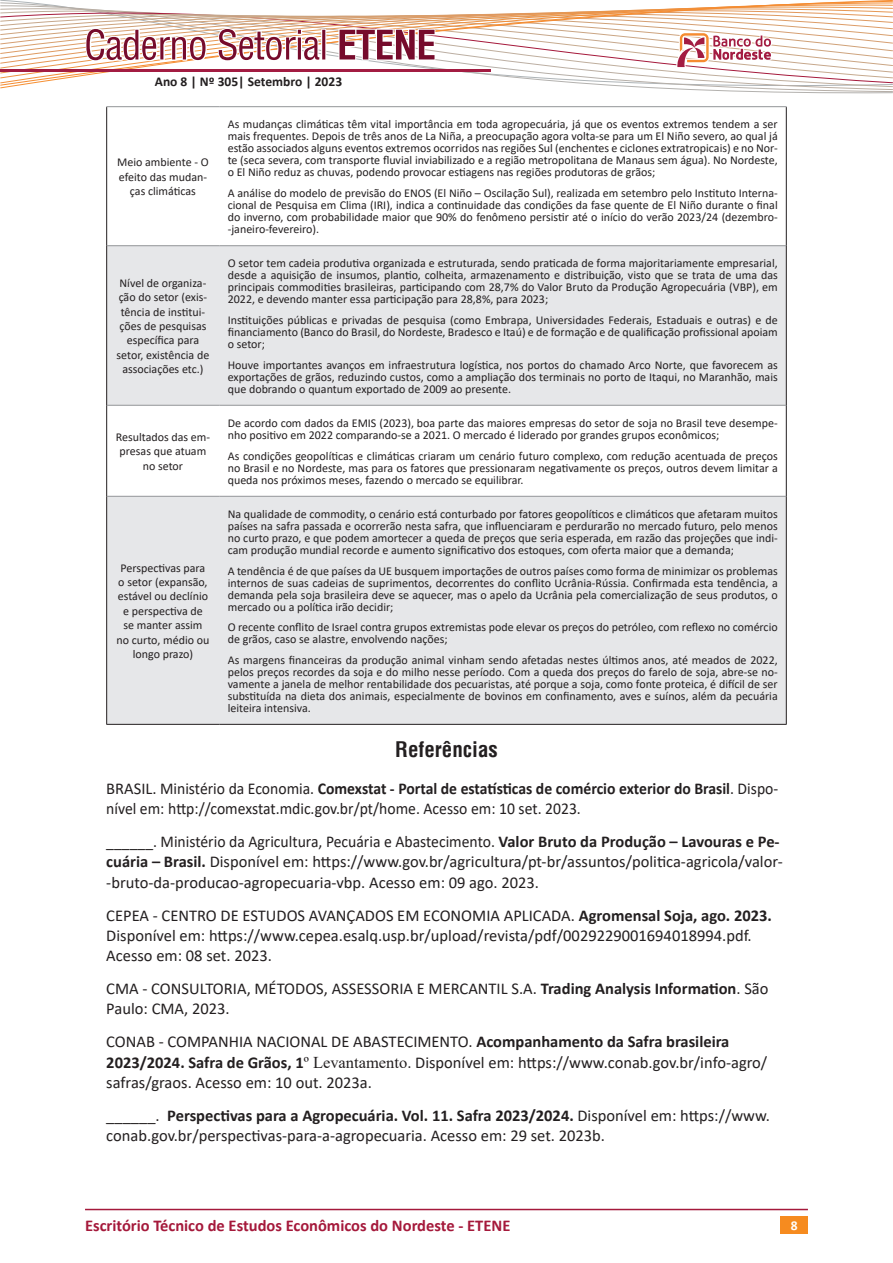
<style>
.page{position:relative;width:893px;height:1263px;background:#fff}
.page>*{position:absolute;margin:0;border:0;box-sizing:border-box;transform-origin:0 0}
.CS_Titulo_2{font:700 condensed 21px "Helvetica";color:#231f20}
.CS_Referencias{font:16.5px/20.2px "Calibri";color:#231f20}
.CS_Referencias-2{font:16.5px/20.2px "Calibri";color:#231f20;scale:.95 1}
.t1{font:700 16.5px "Calibri";color:#a5193b}
.t2{font:700 13.5px "Calibri";color:#231f20}
.t3{font:700 13.5px "Calibri";color:#fff}
.CS_Corpo_normal{font:12px/12px "Calibri";color:#231f20;text-align:justify}
.s1{font-weight:700}
.s2{font-family:"Times New Roman"}
</style>
<div class="page">
<div style="left:781px;top:1216px;width:27px;height:17px;background:#f68b1f"></div>
<hr style="left:85px;top:1209px;width:723px;height:1px;background:#a5193b">
<svg style="left:0;top:0;width:893px;height:94px"></svg>
<hr style="left:0;top:70px;width:490px;height:2px;background:#a31c42">
<svg style="left:107px;top:246px;width:679px;height:478px;fill:#e6e7e9"></svg>
<hr style="left:106px;top:107px;width:1px;height:139px;background:#231f20">
<hr style="left:786px;top:107px;width:1px;height:139px;background:#231f20">
<hr style="left:106px;top:246px;width:1px;height:159px;background:#231f20">
<hr style="left:786px;top:246px;width:1px;height:159px;background:#231f20">
<hr style="left:106px;top:405px;width:1px;height:91px;background:#231f20">
<hr style="left:786px;top:405px;width:1px;height:91px;background:#231f20">
<hr style="left:106px;top:496px;width:1px;height:228px;background:#231f20">
<hr style="left:786px;top:496px;width:1px;height:228px;background:#231f20">
<hr style="left:106px;top:724px;width:113px;height:1px;background:#231f20">
<hr style="left:219px;top:724px;width:568px;height:1px;background:#231f20">
<hr style="left:106px;top:106px;width:113px;height:1px;background:#939598">
<hr style="left:219px;top:106px;width:568px;height:1px;background:#939598">
<hr style="left:107px;top:245px;width:112px;height:1px;background:#939598">
<hr style="left:219px;top:245px;width:567px;height:1px;background:#939598">
<hr style="left:107px;top:405px;width:112px;height:1px;background:#939598">
<hr style="left:219px;top:405px;width:567px;height:1px;background:#939598">
<hr style="left:107px;top:496px;width:112px;height:1px;background:#939598">
<hr style="left:219px;top:496px;width:567px;height:1px;background:#939598">
<p class="t2" style="left:155px;top:72px;width:189px">Ano 8 | Nº 305| Setembro | 2023</p>
<p class="CS_Corpo_normal" style="left:117px;top:155px;width:93px;line-height:14.4px;text-align:center">Meio ambiente - O efeito das mudan&shy;ças climáticas</p>
<p class="CS_Corpo_normal" style="left:117px;top:275px;width:94px;line-height:14.4px;text-align:center">Nível de organiza&shy;ção do setor (exis&shy;tência de institui&shy;ções de pesquisas específica para setor, existência de associações etc.)</p>
<p class="CS_Corpo_normal" style="left:116px;top:429px;width:96px;line-height:14.4px;text-align:center">Resultados das em&shy;presas que atuam no setor</p>
<p class="CS_Corpo_normal" style="left:228px;top:118px;width:552px">As mudanças climáticas têm vital importância em toda agropecuária, já que os eventos extremos tendem a ser mais frequentes. Depois de três anos de La Niña, a preocupação agora volta-se para um El Niño severo, ao qual já estão associados alguns eventos extremos ocorridos nas regiões Sul (enchentes e ciclones extratropicais) e no Nor&shy;te (seca severa, com transporte fluvial inviabilizado e a região metropolitana de Manaus sem água). No Nordeste, o El Niño reduz as chuvas, podendo provocar estiagens nas regiões produtoras de grãos;</p>
<p class="CS_Corpo_normal" style="left:228px;top:187px;width:552px">A análise do modelo de previsão do ENOS (El Niño – Oscilação Sul), realizada em setembro pelo Instituto Interna&shy;cional de Pesquisa em Clima (IRI), indica a continuidade das condições da fase quente de El Niño durante o final do inverno, com probabilidade maior que 90% do fenômeno persistir até o início do verão 2023/24 (dezembro--janeiro-fevereiro).</p>
<p class="CS_Corpo_normal" style="left:228px;top:257px;width:552px">O setor tem cadeia produtiva organizada e estruturada, sendo praticada de forma majoritariamente empresarial, desde a aquisição de insumos, plantio, colheita, armazenamento e distribuição, visto que se trata de uma das principais commodities brasileiras, participando com 28,7% do Valor Bruto da Produção Agropecuária (VBP), em 2022, e devendo manter essa participação para 28,8%, para 2023;</p>
<p class="CS_Corpo_normal" style="left:228px;top:314px;width:552px">Instituições públicas e privadas de pesquisa (como Embrapa, Universidades Federais, Estaduais e outras) e de financiamento (Banco do Brasil, do Nordeste, Bradesco e Itaú) e de formação e de qualificação profissional apoiam o setor;</p>
<p class="CS_Corpo_normal" style="left:228px;top:358px;width:552px">Houve importantes avanços em infraestrutura logística, nos portos do chamado Arco Norte, que favorecem as exportações de grãos, reduzindo custos, como a ampliação dos terminais no porto de Itaqui, no Maranhão, mais que dobrando o quantum exportado de 2009 ao presente.</p>
<p class="CS_Corpo_normal" style="left:228px;top:417px;width:552px">De acordo com dados da EMIS (2023), boa parte das maiores empresas do setor de soja no Brasil teve desempe&shy;nho positivo em 2022 comparando-se a 2021. O mercado é liderado por grandes grupos econômicos;</p>
<p class="CS_Corpo_normal" style="left:228px;top:449px;width:552px">As condições geopolíticas e climáticas criaram um cenário futuro complexo, com redução acentuada de preços no Brasil e no Nordeste, mas para os fatores que pressionaram negativamente os preços, outros devem limitar a queda nos próximos meses, fazendo o mercado se equilibrar.</p>
<p class="CS_Corpo_normal" style="left:228px;top:508px;width:552px">Na qualidade de commodity, o cenário está conturbado por fatores geopolíticos e climáticos que afetaram muitos países na safra passada e ocorrerão nesta safra, que influenciaram e perdurarão no mercado futuro, pelo menos no curto prazo, e que podem amortecer a queda de preços que seria esperada, em razão das projeções que indi&shy;cam produção mundial recorde e aumento significativo dos estoques, com oferta maior que a demanda;</p>
<p class="CS_Corpo_normal" style="left:228px;top:564px;width:551px">A tendência é de que países da UE busquem importações de outros países como forma de minimizar os problemas internos de suas cadeias de suprimentos, decorrentes do conflito Ucrânia-Rússia. Confirmada esta tendência, a demanda pela soja brasileira deve se aquecer, mas o apelo da Ucrânia pela comercialização de seus produtos, o mercado ou a política irão decidir;</p>
<p class="CS_Corpo_normal" style="left:228px;top:621px;width:551px">O recente conflito de Israel contra grupos extremistas pode elevar os preços do petróleo, com reflexo no comércio de grãos, caso se alastre, envolvendo nações;</p>
<p class="CS_Corpo_normal" style="left:228px;top:653px;width:552px">As margens financeiras da produção animal vinham sendo afetadas nestes últimos anos, até meados de 2022, pelos preços recordes da soja e do milho nesse período. Com a queda dos preços do farelo de soja, abre-se no&shy;vamente a janela de melhor rentabilidade dos pecuaristas, até porque a soja, como fonte proteica, é difícil de ser substituída na dieta dos animais, especialmente de bovinos em confinamento, aves e suínos, além da pecuária leiteira intensiva.</p>
<p class="CS_Titulo_2" style="left:395px;top:736px;width:104px">Referências</p>
<p class="CS_Referencias" style="left:106px;top:778px;width:673px">BRASIL. Ministério da Economia. <span class="s1">Comexstat - Portal de estatísticas de comércio exterior do Brasil</span>. Dispo&shy;nível em: http://comexstat.mdic.gov.br/pt/home. Acesso em: 10 set. 2023.</p>
<p class="CS_Referencias-2" style="left:106px;top:831px;width:714px">______. Ministério da Agricultura, Pecuária e Abastecimento. <span class="s1">Valor Bruto da Produção – Lavouras e Pe&shy;cuária – Brasil.</span> Disponível em: https://www.gov.br/agricultura/pt-br/assuntos/politica-agricola/valor--bruto-da-producao-agropecuaria-vbp. Acesso em: 09 ago. 2023.</p>
<p class="CS_Referencias" style="left:106px;top:905px;width:667px">CEPEA - CENTRO DE ESTUDOS AVANÇADOS EM ECONOMIA APLICADA. <span class="s1">Agromensal Soja, ago. 2023.<br></span>Disponível em: https://www.cepea.esalq.usp.br/upload/revista/pdf/0029229001694018994.pdf.<br>Acesso em: 08 set. 2023.</p>
<p class="CS_Referencias" style="left:106px;top:978px;width:664px">CMA - CONSULTORIA, MÉTODOS, ASSESSORIA E MERCANTIL S.A. <span class="s1">Trading Analysis Information</span>. São<br>Paulo: CMA, 2023.</p>
<p class="CS_Referencias" style="left:106px;top:1031px;width:662px">CONAB - COMPANHIA NACIONAL DE ABASTECIMENTO. <span class="s1">Acompanhamento da Safra brasileira<br>2023/2024. Safra de Grãos, 1</span><span class="s2">º Levantamento.</span> Disponível em: https://www.conab.gov.br/info-agro/ safras/graos. Acesso em: 10 out. 2023a.</p>
<p class="CS_Referencias" style="left:106px;top:1105px;width:665px">______. <span class="s1">Perspectivas para a Agropecuária. Vol. 11. Safra 2023/2024.</span> Disponível em: https://www. conab.gov.br/perspectivas-para-a-agropecuaria. Acesso em: 29 set. 2023b.</p>
<p class="CS_Corpo_normal" style="left:116px;top:560px;width:94px;line-height:14.4px;text-align:center">Perspectivas para o setor (expansão, estável ou declínio e perspectiva de se manter assim no curto, médio ou longo prazo)</p>
<h2 class="t1" style="left:85px;top:1213px;width:427px">Escritório Técnico de Estudos Econômicos do Nordeste - ETENE</h2>
<p class="t3" style="left:791px;top:1216px;width:8px">8</p>
</div>
